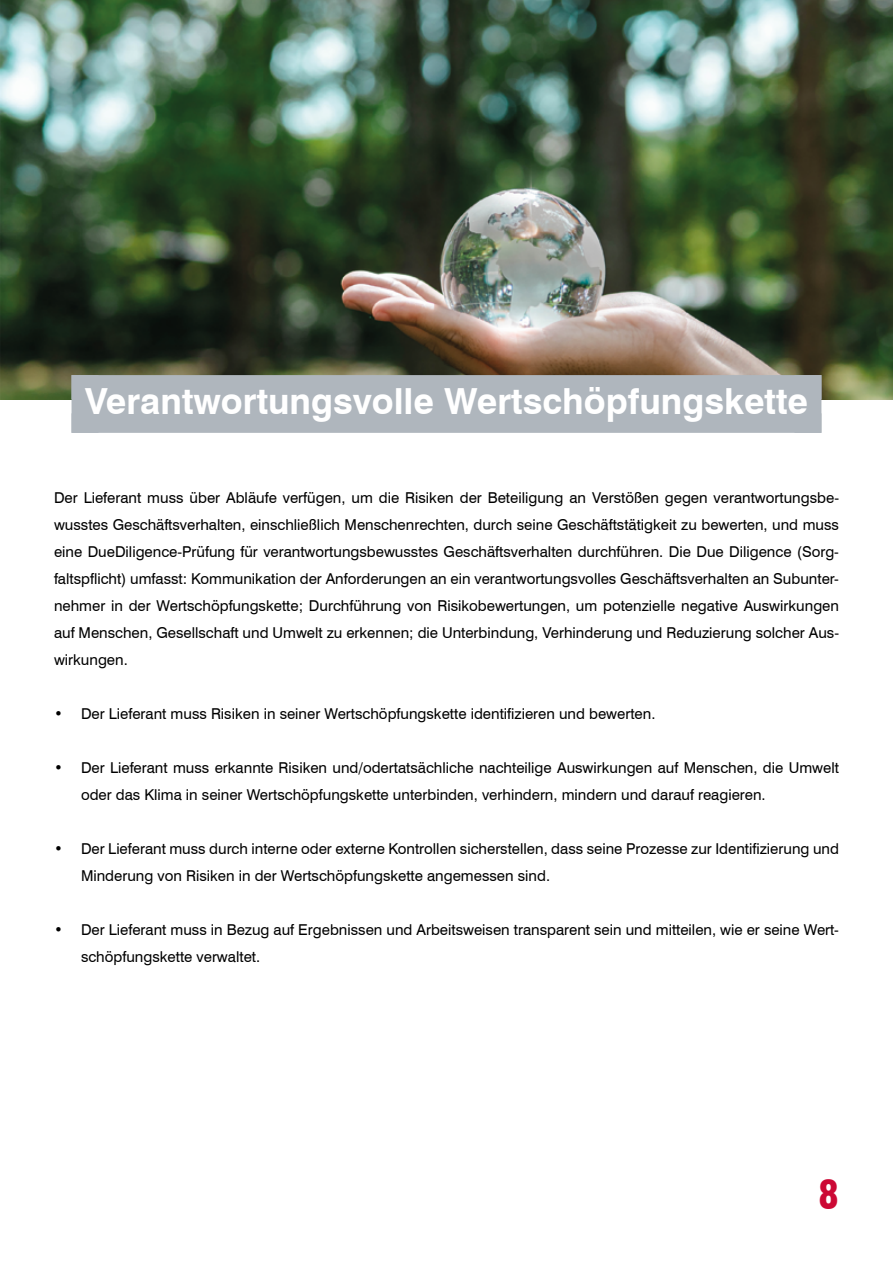
<style>
.page{position:relative;width:893px;height:1263px;background:#fff}
.page>*{position:absolute;margin:0;border:0;box-sizing:border-box;transform-origin:0 0}
.t1{font:900 condensed 39px "Swiss 721 BT";color:#cc0935}
.t2{font:700 36px "Swiss 721 BT";color:#fff}
.t3{font:15px/27px "Swiss 721 BT";color:#000}
</style>
<div class="page">
<img style="left:0;top:0;width:893px;height:400px">
<div style="left:85px;top:387px;width:723px;height:36px;background:#afb6bd"></div>
<div style="left:72px;top:375px;width:27px;height:58px;background:#afb6bd"></div>
<div style="left:794px;top:375px;width:27px;height:58px;background:#afb6bd"></div>
<div style="left:72px;top:375px;width:749px;height:24px;background:#afb6bd"></div>
<div style="left:72px;top:413px;width:749px;height:20px;background:#afb6bd"></div>
<h2 class="t2" style="left:85px;top:380px;width:724px">Verantwortungsvolle Wertschöpfungskette</h2>
<p class="t3" style="left:54px;top:484px;width:786px;text-align:justify">Der Lieferant muss über Abläufe verfügen, um die Risiken der Beteiligung an Verstößen gegen verantwortungsbe&shy;wusstes Geschäftsverhalten, einschließlich Menschenrechten, durch seine Geschäftstätigkeit zu bewerten, und muss eine DueDiligence-Prüfung für verantwortungsbewusstes Geschäftsverhalten durchführen. Die Due Diligence (Sorg&shy;faltspflicht) umfasst: Kommunikation der Anforderungen an ein verantwortungsvolles Geschäftsverhalten an Subunter&shy;nehmer in der Wertschöpfungskette; Durchführung von Risikobewertungen, um potenzielle negative Auswirkungen auf Menschen, Gesellschaft und Umwelt zu erkennen; die Unterbindung, Verhinderung und Reduzierung solcher Aus&shy;wirkungen.</p>
<p class="t3" style="left:54px;top:700px;width:603px">• Der Lieferant muss Risiken in seiner Wertschöpfungskette identifizieren und bewerten.</p>
<p class="t3" style="left:81px;top:754px;width:759px;text-indent:-27px">• Der Lieferant muss erkannte Risiken und/odertatsächliche nachteilige Auswirkungen auf Menschen, die Umwelt oder das Klima in seiner Wertschöpfungskette unterbinden, verhindern, mindern und darauf reagieren.</p>
<p class="t3" style="left:81px;top:835px;width:759px;text-indent:-27px">• Der Lieferant muss durch interne oder externe Kontrollen sicherstellen, dass seine Prozesse zur Identifizierung und<br>Minderung von Risiken in der Wertschöpfungskette angemessen sind.</p>
<p class="t3" style="left:81px;top:916px;width:759px;text-indent:-27px">• Der Lieferant muss in Bezug auf Ergebnissen und Arbeitsweisen transparent sein und mitteilen, wie er seine Wert&shy;schöpfungskette verwaltet.</p>
<h1 class="t1" style="left:818px;top:1172px;width:22px">8</h1>
</div>
